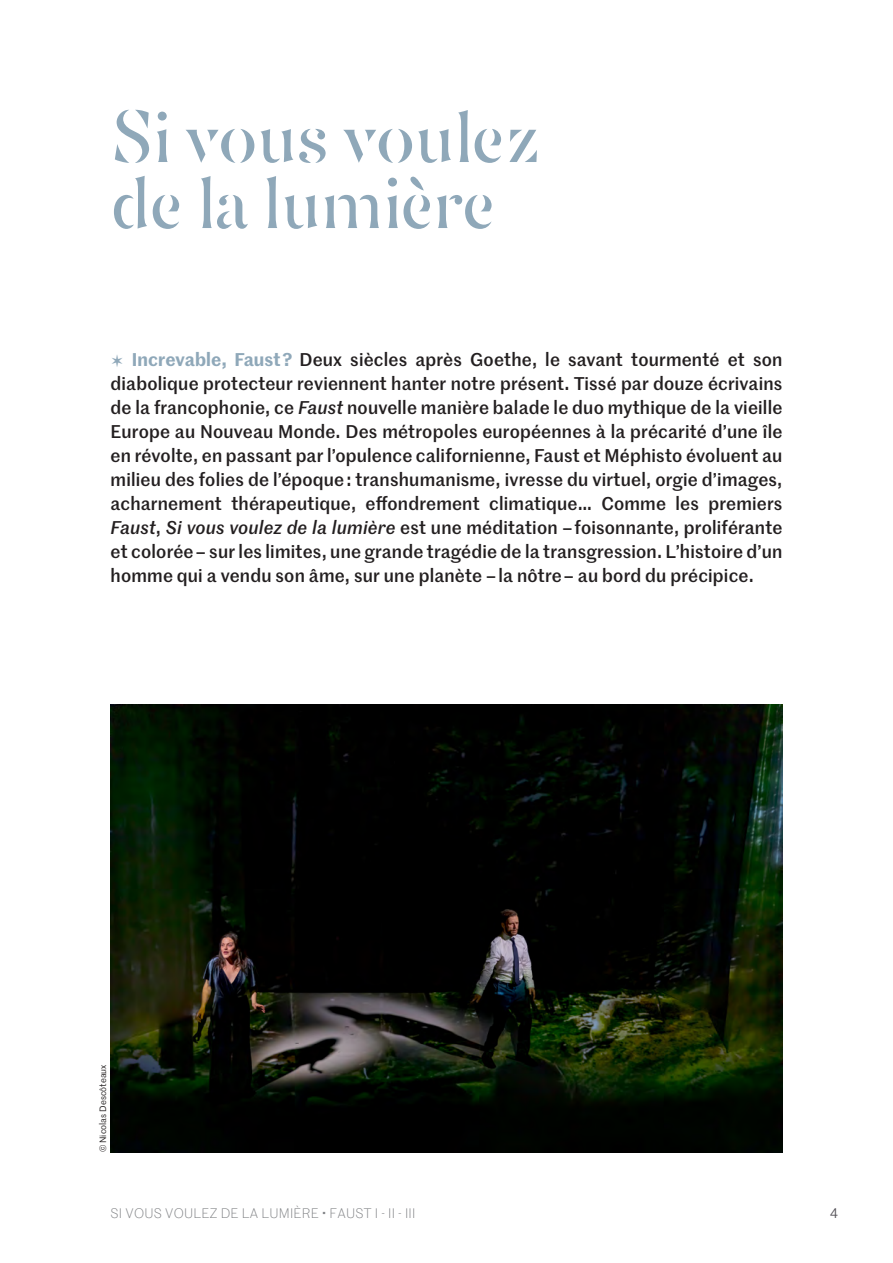
<style>
.page{position:relative;width:893px;height:1263px;background:#fff}
.page>*{position:absolute;margin:0;border:0;box-sizing:border-box;transform-origin:0 0}
.t1{font:75px/66px "Graduel Sirius";letter-spacing:-.01em;color:#8fa8b9}
.t2{font:500 18px/24px "Marr Sans";letter-spacing:.01em;color:#231f20;text-align:justify}
.t3{font:300 13.5px "Marr Sans";letter-spacing:.02em;color:#808285}
.t4{font:13.5px "Marr Sans";color:#565359}
.t5{font:9px "Marr Sans";color:#231f20}
.s1{font-family:"Graduel Sirius";font-weight:400;font-size:24px;color:#8fa8b9}
.s2{font-weight:600;color:#8fa8b9}
.s3{font-style:italic}
</style>
<div class="page">
<img style="left:111px;top:704px;width:671px;height:448px">
<h1 class="t1" style="left:111px;top:98px;width:432px">Si vous voulez de la lumière</h1>
<p class="t2" style="left:111px;top:347px;width:673px"><span class="s1">✫</span> <span class="s2">Increvable, Faust ?</span> Deux siècles après Goethe, le savant tourmenté et son diabolique protecteur reviennent hanter notre présent. Tissé par douze écrivains de la francophonie, ce <span class="s3">Faust</span> nouvelle manière balade le duo mythique de la vieille Europe au Nouveau Monde. Des métropoles européennes à la précarité d’une île en révolte, en passant par l’opulence californienne, Faust et Méphisto évoluent au milieu des folies de l’époque : transhumanisme, ivresse du virtuel, orgie d’images, acharnement thérapeutique, effondrement climatique… Comme les premiers <span class="s3">Faust</span>, <span class="s3">Si vous voulez de la lumière</span> est une méditation – foisonnante, proliférante et colorée – sur les limites, une grande tragédie de la transgression. L’histoire d’un homme qui a vendu son âme, sur une planète – la nôtre – au bord du précipice.</p>
<p class="t5" style="left:97px;top:1152px;width:89px;rotate:-90deg">© Nicolas Descôteaux</p>
<p class="t3" style="left:111px;top:1204px;width:306px">SI VOUS VOULEZ DE LA LUMIÈRE • FAUST I - II - III</p>
<p class="t4" style="left:830px;top:1204px;width:9px">4</p>
</div>
